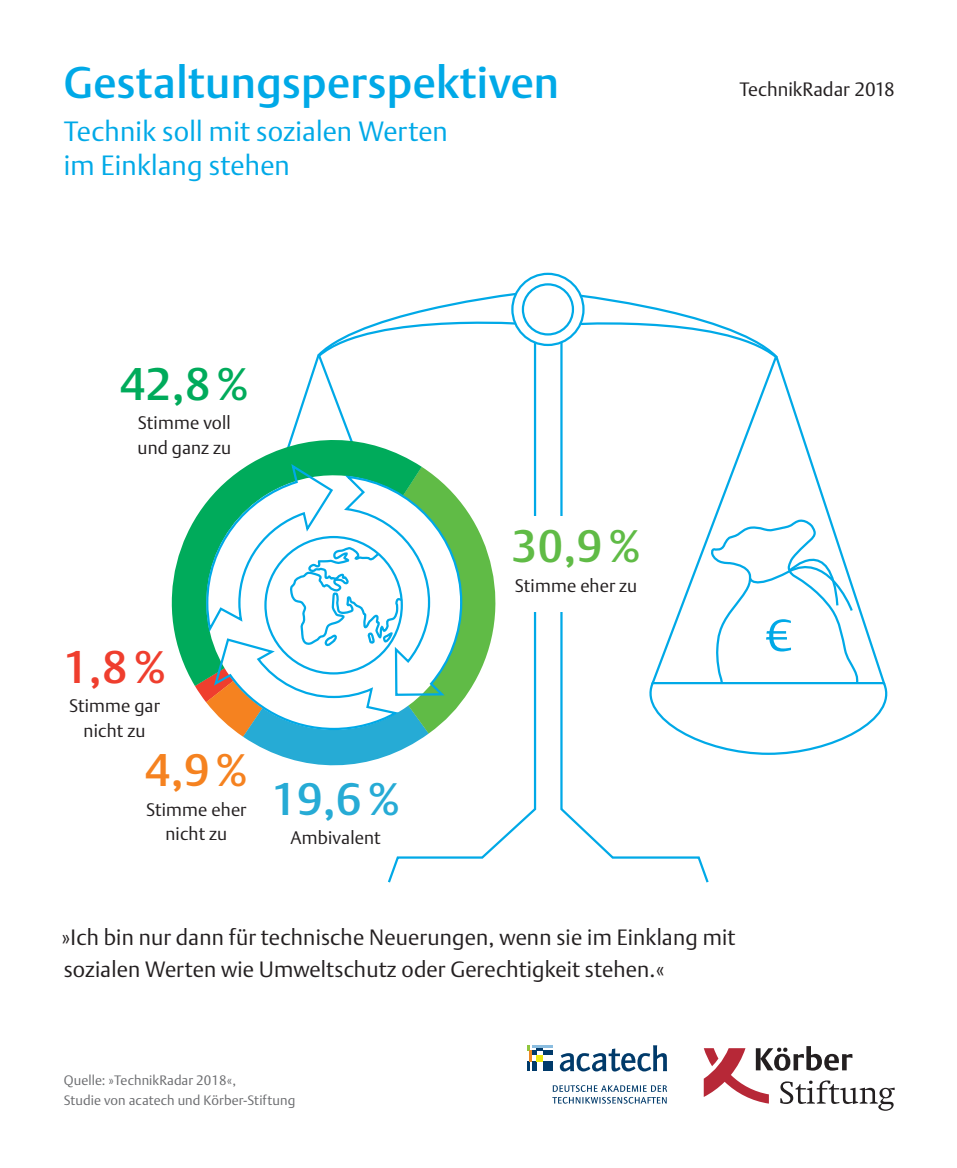
<style>
.page{position:relative;width:957px;height:1168px;background:#fff}
.page>*{position:absolute;margin:0;border:0;box-sizing:border-box;transform-origin:0 0}
.t1{font:500 45px "DTL Argo T";color:#26abd5}
.t2{font:500 45px "DTL Argo T";color:#00ab5b}
.t3{font:500 45px "DTL Argo T";color:#60bb46}
.t4{font:500 45px "DTL Argo T";color:#f58220}
.t5{font:500 45px "DTL Argo T";color:#ef3e2e}
.t6{font:500 43.88px "DTL Argo T";letter-spacing:.01em;color:#00a9e7}
.t7{font:300 27.45px/34.9px "DTL Argo T";letter-spacing:.01em;color:#00a9e7}
.t8{font:300 22.05px/31.5px "DTL Argo T";letter-spacing:.01em;color:#231f20}
.t9{font:300 19.12px "DTL Argo TCE";color:#231f20}
.t10{font:300 18px/24.8px "DTL Argo T";letter-spacing:.01em;color:#231f20;text-align:center}
.t11{font:300 13.5px/19.1px "DTL Argo T";letter-spacing:.01em;color:#6c6d70}
</style>
<div class="page">
<svg style="left:171px;top:272px;width:717px;height:611px"></svg>
<svg style="left:527px;top:1045px;width:26px;height:25px"></svg>
<svg style="left:560px;top:1045px;width:107px;height:26px"></svg>
<svg style="left:552px;top:1085px;width:115px;height:18px"></svg>
<svg style="left:704px;top:1046px;width:190px;height:64px"></svg>
<h2 class="t6" style="left:64px;top:56px;width:497px">Gestaltungsperspektiven</h2>
<p class="t7" style="left:64px;top:113px;width:385px">Technik soll mit sozialen Werten im Einklang stehen</p>
<h1 class="t2" style="left:120px;top:357px;width:130px">42,8 %</h1>
<p class="t10" style="left:137px;top:410px;width:95px;text-align:left">Stimme voll und ganz zu</p>
<h1 class="t5" style="left:63px;top:640px;width:104px">1,8 %</h1>
<p class="t10" style="left:69px;top:693px;width:92px">Stimme gar nicht zu</p>
<h1 class="t4" style="left:145px;top:743px;width:104px">4,9 %</h1>
<p class="t10" style="left:146px;top:796px;width:102px">Stimme eher nicht zu</p>
<h1 class="t1" style="left:271px;top:772px;width:130px">19,6 %</h1>
<p class="t10" style="left:290px;top:825px;width:92px">Ambivalent</p>
<h1 class="t3" style="left:512px;top:519px;width:130px">30,9 %</h1>
<p class="t10" style="left:515px;top:572px;width:124px">Stimme eher zu</p>
<p class="t9" style="left:739px;top:78px;width:157px">TechnikRadar 2018</p>
<p class="t8" style="left:61px;top:921px;width:676px">»Ich bin nur dann für technische Neuerungen, wenn sie im Einklang mit sozialen Werten wie Umweltschutz oder Gerechtigkeit stehen.«</p>
<p class="t11" style="left:64px;top:1070px;width:233px">Quelle: »TechnikRadar 2018«,<br>Studie von acatech und Körber-Stiftung</p>
</div>
